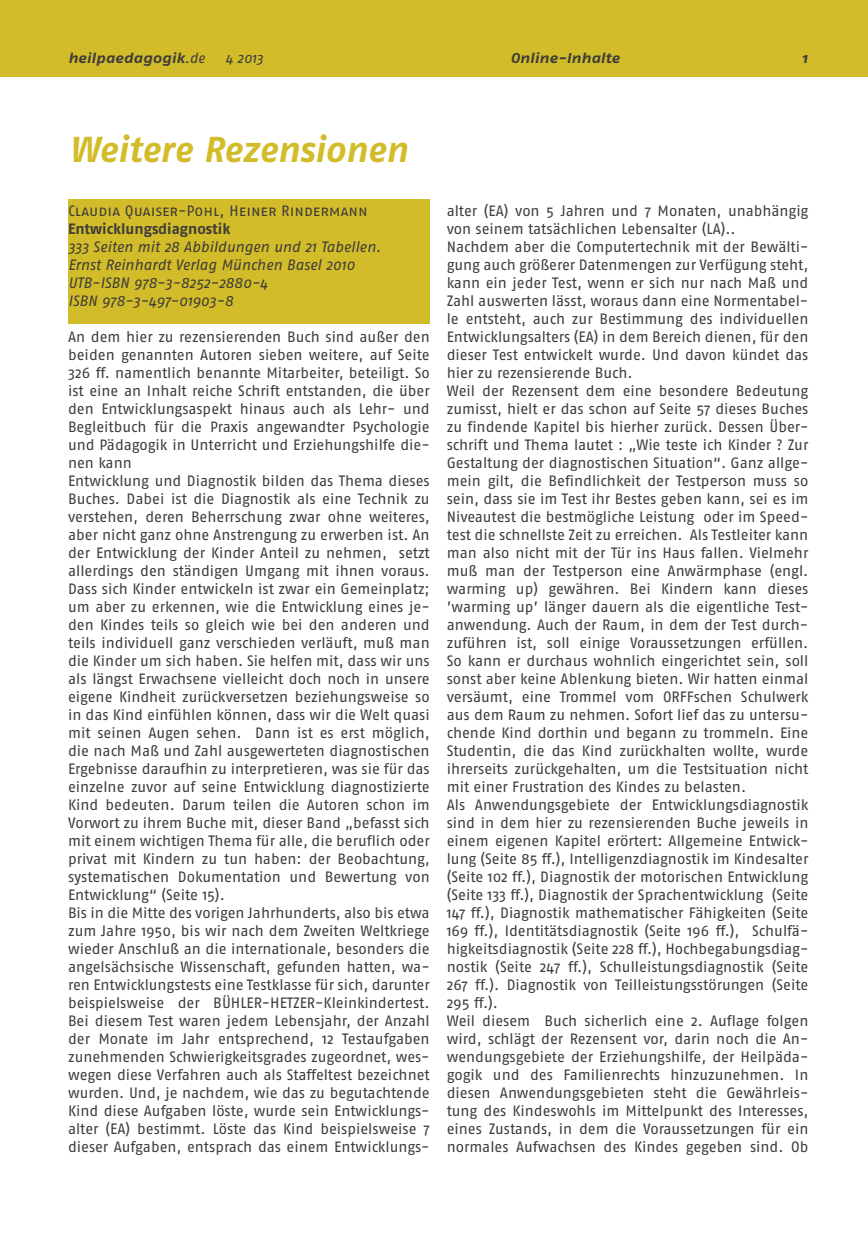
<style>
.page{position:relative;width:868px;height:1242px;background:#fff}
.page>*{position:absolute;margin:0;border:0;box-sizing:border-box;transform-origin:0 0}
.t1{font:italic 700 36px "Fago No";letter-spacing:-.005em;color:#d3bc29}
.t2{font:15px/18px "Fago No";letter-spacing:-.005em;color:#3e3d39}
.t3{font:italic 15px/18px "Fago No";letter-spacing:-.005em;color:#3e3d39}
.t4{font:15px "Fago No Regular Caps";letter-spacing:-.005em;color:#3e3d39}
.t5{font:700 15px "Fago No";color:#3e3d39}
.t6{font:italic 700 14.25px "Fago Ex";color:#3e3d39}
.t7{font:italic 14.25px "Fago No";color:#3e3d39}
.s1{font-family:"Fago No";font-weight:400}
</style>
<div class="page">
<div style="left:0;top:0;width:867px;height:77px;background:#d3bc29"></div>
<div style="left:68px;top:199px;width:361px;height:125px;background:#d3bc29"></div>
<p class="t6" style="left:68px;top:49px;width:138px">heilpaedagogik<span class="s1">.de</span></p>
<p class="t7" style="left:225px;top:50px;width:39px">4 2013</p>
<p class="t6" style="left:510px;top:49px;width:111px">Online-Inhalte</p>
<p class="t6" style="left:801px;top:49px;width:7px">1</p>
<h1 class="t1" style="left:69px;top:128px;width:339px">Weitere Rezensionen</h1>
<p class="t4" style="left:68px;top:202px;width:301px">Claudia Quaiser-Pohl, Heiner Rindermann</p>
<p class="t5" style="left:68px;top:220px;width:164px">Entwicklungsdiagnostik</p>
<p class="t3" style="left:68px;top:238px;width:314px">333 Seiten mit 28 Abbildungen und 21 Tabellen.<br>Ernst Reinhardt Verlag München Basel 2010<br>UTB-ISBN 978-3-8252-2880-4<br>ISBN 978-3-497-01903-8</p>
<p class="t2" style="left:68px;top:328px;width:363px">An dem hier zu rezensierenden Buch sind außer den beiden genannten Autoren sieben weitere, auf Seite 326 ff. namentlich benannte Mitarbeiter, beteiligt. So ist eine an Inhalt reiche Schrift entstanden, die über den Entwicklungsaspekt hinaus auch als Lehr- und Begleitbuch für die Praxis angewandter Psychologie und Pädagogik in Unterricht und Erziehungshilfe die&shy;nen kann<br>Entwicklung und Diagnostik bilden das Thema dieses Buches. Dabei ist die Diagnostik als eine Technik zu verstehen, deren Beherrschung zwar ohne weiteres, aber nicht ganz ohne Anstrengung zu erwerben ist. An der Entwicklung der Kinder Anteil zu nehmen, setzt allerdings den ständigen Umgang mit ihnen voraus.<br>Dass sich Kinder entwickeln ist zwar ein Gemeinplatz; um aber zu erkennen, wie die Entwicklung eines je&shy;den Kindes teils so gleich wie bei den anderen und teils individuell ganz verschieden verläuft, muß man die Kinder um sich haben. Sie helfen mit, dass wir uns als längst Erwachsene vielleicht doch noch in unsere eigene Kindheit zurückversetzen beziehungsweise so in das Kind einfühlen können, dass wir die Welt quasi mit seinen Augen sehen. Dann ist es erst möglich, die nach Maß und Zahl ausgewerteten diagnostischen Ergebnisse daraufhin zu interpretieren, was sie für das einzelne zuvor auf seine Entwicklung diagnostizierte Kind bedeuten. Darum teilen die Autoren schon im Vorwort zu ihrem Buche mit, dieser Band „befasst sich mit einem wichtigen Thema für alle, die beruflich oder privat mit Kindern zu tun haben: der Beobachtung, systematischen Dokumentation und Bewertung von Entwicklung“ (Seite 15).<br>Bis in die Mitte des vorigen Jahrhunderts, also bis etwa zum Jahre 1950, bis wir nach dem Zweiten Weltkriege wieder Anschluß an die internationale, besonders die angelsächsische Wissenschaft, gefunden hatten, wa&shy;ren Entwicklungstests eine Testklasse für sich, darunter beispielsweise der BÜHLER-HETZER-Kleinkindertest.<br>Bei diesem Test waren jedem Lebensjahr, der Anzahl der Monate im Jahr entsprechend, 12 Testaufgaben zunehmenden Schwierigkeitsgrades zugeordnet, wes&shy;wegen diese Verfahren auch als Staffeltest bezeichnet wurden. Und, je nachdem, wie das zu begutachtende Kind diese Aufgaben löste, wurde sein Entwicklungs&shy;alter (EA) bestimmt. Löste das Kind beispielsweise 7 dieser Aufgaben, entsprach das einem Entwicklungs-</p>
<p class="t2" style="left:446px;top:202px;width:363px">alter (EA) von 5 Jahren und 7 Monaten, unabhängig von seinem tatsächlichen Lebensalter (LA)..<br>Nachdem aber die Computertechnik mit der Bewälti&shy;gung auch größerer Datenmengen zur Verfügung steht, kann ein jeder Test, wenn er sich nur nach Maß und Zahl auswerten lässt, woraus dann eine Normentabel&shy;le entsteht, auch zur Bestimmung des individuellen Entwicklungsalters (EA) in dem Bereich dienen, für den dieser Test entwickelt wurde. Und davon kündet das hier zu rezensierende Buch.<br>Weil der Rezensent dem eine besondere Bedeutung zumisst, hielt er das schon auf Seite 57 dieses Buches zu findende Kapitel bis hierher zurück. Dessen Über&shy;schrift und Thema lautet : „Wie teste ich Kinder ? Zur Gestaltung der diagnostischen Situation“. Ganz allge&shy;mein gilt, die Befindlichkeit der Testperson muss so sein, dass sie im Test ihr Bestes geben kann, sei es im Niveautest die bestmögliche Leistung oder im Speed&shy;test die schnellste Zeit zu erreichen. Als Testleiter kann man also nicht mit der Tür ins Haus fallen. Vielmehr muß man der Testperson eine Anwärmphase (engl. warming up) gewähren. Bei Kindern kann dieses ’warming up’ länger dauern als die eigentliche Test&shy;anwendung. Auch der Raum, in dem der Test durch&shy;zuführen ist, soll einige Voraussetzungen erfüllen.<br>So kann er durchaus wohnlich eingerichtet sein, soll sonst aber keine Ablenkung bieten. Wir hatten einmal versäumt, eine Trommel vom ORFFschen Schulwerk aus dem Raum zu nehmen. Sofort lief das zu untersu&shy;chende Kind dorthin und begann zu trommeln. Eine Studentin, die das Kind zurückhalten wollte, wurde ihrerseits zurückgehalten, um die Testsituation nicht mit einer Frustration des Kindes zu belasten.<br>Als Anwendungsgebiete der Entwicklungsdiagnostik sind in dem hier zu rezensierenden Buche jeweils in einem eigenen Kapitel erörtert: Allgemeine Entwick&shy;lung (Seite 85 ff.), Intelligenzdiagnostik im Kindesalter (Seite 102 ff.), Diagnostik der motorischen Entwicklung (Seite 133 ff.), Diagnostik der Sprachentwicklung (Seite 147 ff.), Diagnostik mathematischer Fähigkeiten (Seite 169 ff.), Identitätsdiagnostik (Seite 196 ff.), Schulfä&shy;higkeitsdiagnostik (Seite 228 ff.), Hochbegabungsdiag&shy;nostik (Seite 247 ff.), Schulleistungsdiagnostik (Seite 267 ff.). Diagnostik von Teilleistungsstörungen (Seite 295 ff.).<br>Weil diesem Buch sicherlich eine 2. Auflage folgen wird, schlägt der Rezensent vor, darin noch die An&shy;wendungsgebiete der Erziehungshilfe, der Heilpäda&shy;gogik und des Familienrechts hinzuzunehmen. In diesen Anwendungsgebieten steht die Gewährleis&shy;tung des Kindeswohls im Mittelpunkt des Interesses, eines Zustands, in dem die Voraussetzungen für ein normales Aufwachsen des Kindes gegeben sind. Ob</p>
</div>
